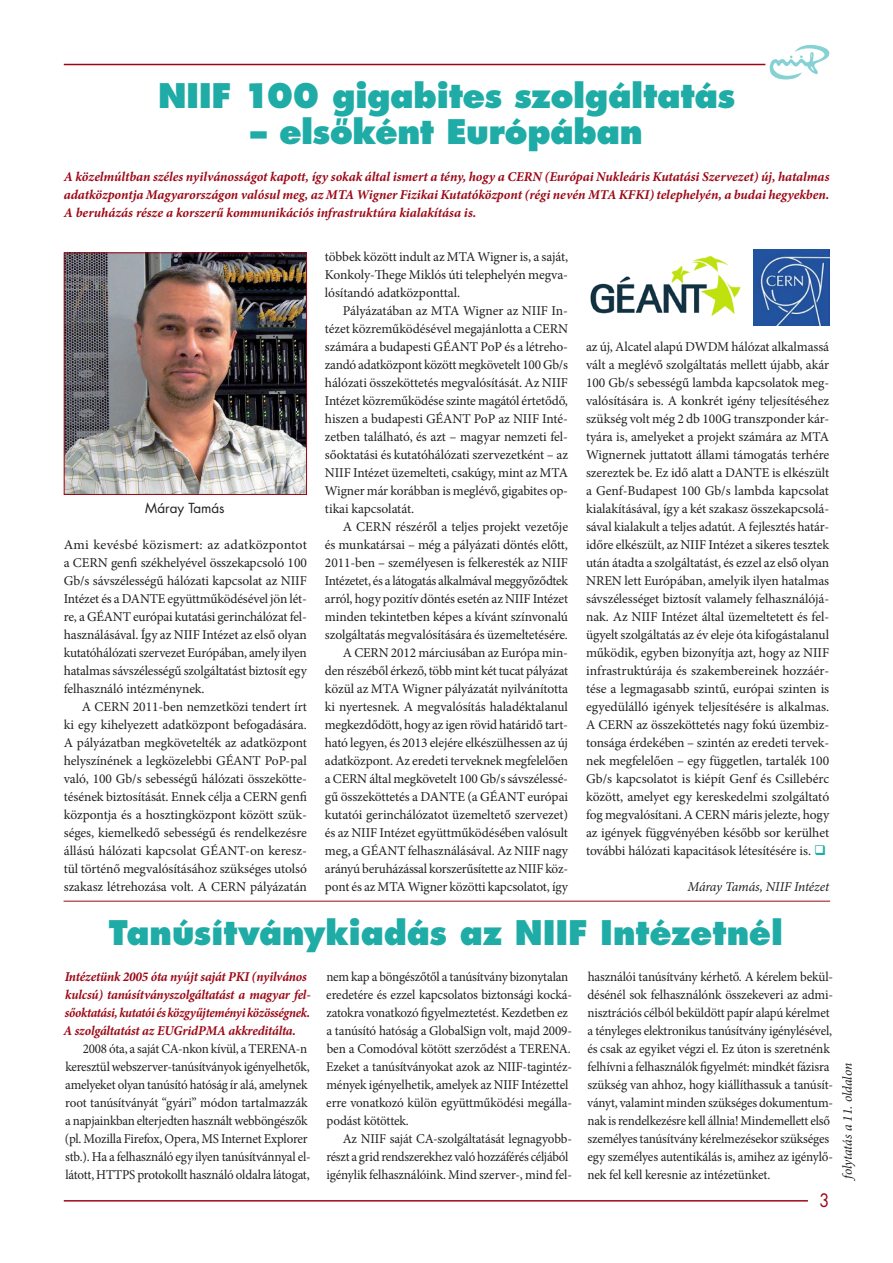
<style>
.page{position:relative;width:893px;height:1263px;background:#fff}
.page>*{position:absolute;margin:0;border:0;box-sizing:border-box;transform-origin:0 0}
.Turkiz_cim{font:800 33px "Futura Std";letter-spacing:-.01em;color:#1faca6}
.t1{font:18px "Futura Std";color:#9d0715;scale:.9 1}
.Kenyerszoveg{font:13.5px/18px "Minion Pro";letter-spacing:-.015em;color:#231f20;text-align:justify}
.Kenyerszoveg-2{font:13.5px/18px "Minion Pro";letter-spacing:-.015em;color:#231f20;scale:.96 1}
.Bordo_interjukerdes{font:italic 700 13.5px/18px "Minion Pro";letter-spacing:-.015em;color:#9d0715;text-align:justify}
.kenyerszoveg_tompa{font:13.5px/18px "Minion Pro";letter-spacing:-.01em;color:#231f20;text-align:justify}
.Kenyerszoveg-3{font:italic 13.5px "Minion Pro";letter-spacing:-.015em;color:#231f20}
.kenyerszoveg_tompa-2{font:italic 13.5px "Minion Pro";letter-spacing:-.01em;color:#231f20}
.kepalairas{font:13.5px "Futura Std";color:#231f20}
.s1{color:#1faca6}
</style>
<div class="page">
<hr style="left:64px;top:64px;width:701px;height:1px;background:#9d0715">
<hr style="left:64px;top:1200px;width:744px;height:1px;background:#9d0715">
<svg style="left:770px;top:45px;width:59px;height:35px"></svg>
<img style="left:753px;top:249px;width:76px;height:76px">
<img style="left:590px;top:256px;width:151px;height:60px">
<img style="left:66px;top:254px;width:239px;height:239px">
<div style="left:64px;top:252px;width:243px;height:243px;border:1px solid #9d0715"></div>
<hr style="left:64px;top:901px;width:766px;height:1px;background:#9d0715">
<p class="Turkiz_cim" style="left:158px;top:73px;width:579px">NIIF 100 gigabites szolgáltatás</p>
<p class="Turkiz_cim" style="left:250px;top:109px;width:394px">– elsőként Európában</p>
<p class="Bordo_interjukerdes" style="left:64px;top:167px;width:767px">A közelmúltban széles nyilvánosságot kapott, így sokak által ismert a tény, hogy a CERN (Európai Nukleáris Kutatási Szervezet) új, hatalmas adatközpontja Magyarországon valósul meg, az MTA Wigner Fizikai Kutatóközpont (régi nevén MTA KFKI) telephelyén, a budai hegyekben.<br>A beruházás része a korszerű kommunikációs infrastruktúra kialakítása is.</p>
<p class="kepalairas" style="left:145px;top:499px;width:81px">Máray Tamás</p>
<p class="kenyerszoveg_tompa" style="left:64px;top:536px;width:245px">Ami kevésbé közismert: az adatközpontot a CERN genfi székhelyével összekapcsoló 100<br>Gb/s sávszélességű hálózati kapcsolat az NIIF Intézet és a DANTE együttműködésével jön lét&shy;re, a GÉANT európai kutatási gerinchálózat fel&shy;használásával. Így az NIIF Intézet az első olyan kutatóhálózati szervezet Európában, amely ilyen hatalmas sávszélességű szolgáltatást biztosít egy felhasználó intézménynek.</p>
<p class="Kenyerszoveg" style="left:64px;top:698px;width:245px;text-indent:18px">A CERN 2011-ben nemzetközi tendert írt ki egy kihelyezett adatközpont befogadására.<br>A pályázatban megkövetelték az adatközpont helyszínének a legközelebbi GÉANT PoP-pal való, 100 Gb/s sebességű hálózati összekötte&shy;tésének biztosítását. Ennek célja a CERN genfi központja és a hosztingközpont között szük&shy;séges, kiemelkedő sebességű és rendelkezésre állású hálózati kapcsolat GÉANT-on keresz&shy;tül történő megvalósításához szükséges utolsó szakasz létrehozása volt. A CERN pályázatán</p>
<p class="Kenyerszoveg" style="left:325px;top:248px;width:245px">többek között indult az MTA Wigner is, a saját, Konkoly-Thege Miklós úti telephelyén megva&shy;lósítandó adatközponttal.</p>
<p class="Kenyerszoveg" style="left:325px;top:302px;width:245px;text-indent:18px">Pályázatában az MTA Wigner az NIIF In&shy;tézet közreműködésével megajánlotta a CERN számára a budapesti GÉANT PoP és a létreho&shy;zandó adatközpont között megkövetelt 100 Gb/s hálózati összeköttetés megvalósítását. Az NIIF Intézet közreműködése szinte magától értetődő, hiszen a budapesti GÉANT PoP az NIIF Inté&shy;zetben található, és azt – magyar nemzeti fel&shy;sőoktatási és kutatóhálózati szervezetként – az NIIF Intézet üzemelteti, csakúgy, mint az MTA Wigner már korábban is meglévő, gigabites op&shy;tikai kapcsolatát.</p>
<p class="Kenyerszoveg" style="left:325px;top:518px;width:245px;text-indent:18px">A CERN részéről a teljes projekt vezetője és munkatársai – még a pályázati döntés előtt, 2011-ben – személyesen is felkeresték az NIIF Intézetet, és a látogatás alkalmával meggyőződtek arról, hogy pozitív döntés esetén az NIIF Intézet minden tekintetben képes a kívánt színvonalú szolgáltatás megvalósítására és üzemeltetésére.</p>
<p class="Kenyerszoveg" style="left:325px;top:644px;width:245px;text-indent:18px">A CERN 2012 márciusában az Európa min&shy;den részéből érkező, több mint két tucat pályázat közül az MTA Wigner pályázatát nyilvánította ki nyertesnek. A megvalósítás haladéktalanul megkezdődött, hogy az igen rövid határidő tart&shy;ható legyen, és 2013 elejére elkészülhessen az új adatközpont. Az eredeti terveknek megfelelően a CERN által megkövetelt 100 Gb/s sávszélessé&shy;gű összeköttetés a DANTE (a GÉANT európai kutatói gerinchálózatot üzemeltető szervezet) és az NIIF Intézet együttműködésében valósult meg, a GÉANT felhasználásával. Az NIIF nagy arányú beruházással korszerűsítette az NIIF köz&shy;pont és az MTA Wigner közötti kapcsolatot, így</p>
<p class="Kenyerszoveg" style="left:586px;top:338px;width:245px">az új, Alcatel alapú DWDM hálózat alkalmassá vált a meglévő szolgáltatás mellett újabb, akár 100 Gb/s sebességű lambda kapcsolatok meg&shy;valósítására is. A konkrét igény teljesítéséhez szükség volt még 2 db 100G transzponder kár&shy;tyára is, amelyeket a projekt számára az MTA Wignernek juttatott állami támogatás terhére szereztek be. Ez idő alatt a DANTE is elkészült a Genf-Budapest 100 Gb/s lambda kapcsolat kialakításával, így a két szakasz összekapcsolá&shy;sával kialakult a teljes adatút. A fejlesztés határ&shy;időre elkészült, az NIIF Intézet a sikeres tesztek után átadta a szolgáltatást, és ezzel az első olyan NREN lett Európában, amelyik ilyen hatalmas sávszélességet biztosít valamely felhasználójá&shy;nak. Az NIIF Intézet által üzemeltetett és fel&shy;ügyelt szolgáltatás az év eleje óta kifogástalanul működik, egyben bizonyítja azt, hogy az NIIF infrastruktúrája és szakembereinek hozzáér&shy;tése a legmagasabb szintű, európai szinten is egyedülálló igények teljesítésére is alkalmas.<br>A CERN az összeköttetés nagy fokú üzembiz&shy;tonsága érdekében – szintén az eredeti tervek&shy;nek megfelelően – egy független, tartalék 100<br>Gb/s kapcsolatot is kiépít Genf és Csillebérc között, amelyet egy kereskedelmi szolgáltató fog megvalósítani. A CERN máris jelezte, hogy az igények függvényében később sor kerülhet további hálózati kapacitások létesítésére is. <span class="s1">❑</span></p>
<p class="Kenyerszoveg-3" style="left:688px;top:877px;width:143px">Máray Tamás, NIIF Intézet</p>
<p class="Turkiz_cim" style="left:109px;top:910px;width:675px">Tanúsítványkiadás az NIIF Intézetnél</p>
<p class="Bordo_interjukerdes" style="left:63px;top:967px;width:249px;text-align:left">Intézetünk 2005 óta nyújt saját PKI (nyilvános kulcsú) tanúsítványszolgáltatást a magyar fel&shy;sőoktatási, kutatói és közgyűjteményi közösségnek.<br>A szolgáltatást az EUGridPMA akkreditálta.</p>
<p class="Kenyerszoveg-2" style="left:65px;top:1040px;width:258px;text-indent:18px">2008 óta, a saját CA-nkon kívül, a TERENA-n keresztül webszerver-tanúsítványok igényelhetők, amelyeket olyan tanúsító hatóság ír alá, amelynek root tanúsítványát “gyári” módon tartalmazzák a napjainkban elterjedten használt webböngészők (pl. Mozilla Firefox, Opera, MS Internet Explorer stb.). Ha a felhasználó egy ilyen tanúsítvánnyal el&shy;látott, HTTPS protokollt használó oldalra látogat,</p>
<p class="Kenyerszoveg-2" style="left:326px;top:968px;width:258px">nem kap a böngészőtől a tanúsítvány bizonytalan eredetére és ezzel kapcsolatos biztonsági kocká&shy;zatokra vonatkozó figyelmeztetést. Kezdetben ez a tanúsító hatóság a GlobalSign volt, majd 2009- ben a Comodóval kötött szerződést a TERENA.<br>Ezeket a tanúsítványokat azok az NIIF-tagintéz&shy;mények igényelhetik, amelyek az NIIF Intézettel erre vonatkozó külön együttműködési megálla&shy;podást kötöttek.</p>
<p class="Kenyerszoveg" style="left:326px;top:1130px;width:247px;text-align:left;text-indent:16px">Az NIIF saját CA-szolgáltatását legnagyobb&shy;részt a grid rendszerekhez való hozzáférés céljából igénylik felhasználóink. Mind szerver-, mind fel-</p>
<p class="Kenyerszoveg" style="left:587px;top:968px;width:247px;text-align:left">használói tanúsítvány kérhető. A kérelem bekül&shy;désénél sok felhasználónk összekeveri az admi&shy;nisztrációs célból beküldött papír alapú kérelmet a tényleges elektronikus tanúsítvány igénylésével, és csak az egyiket végzi el. Ez úton is szeretnénk felhívni a felhasználók figyelmét: mindkét fázisra szükség van ahhoz, hogy kiállíthassuk a tanúsít&shy;ványt, valamint minden szükséges dokumentum&shy;nak is rendelkezésre kell állnia! Mindemellett első személyes tanúsítvány kérelmezésekor szükséges egy személyes autentikálás is, amihez az igénylő&shy;nek fel kell keresnie az intézetünket.</p>
<p class="t1" style="left:819px;top:1188px;width:13px">3</p>
<p class="kenyerszoveg_tompa-2" style="left:838px;top:1179px;width:117px;rotate:-90deg">folytatás a 11. oldalon</p>
</div>
